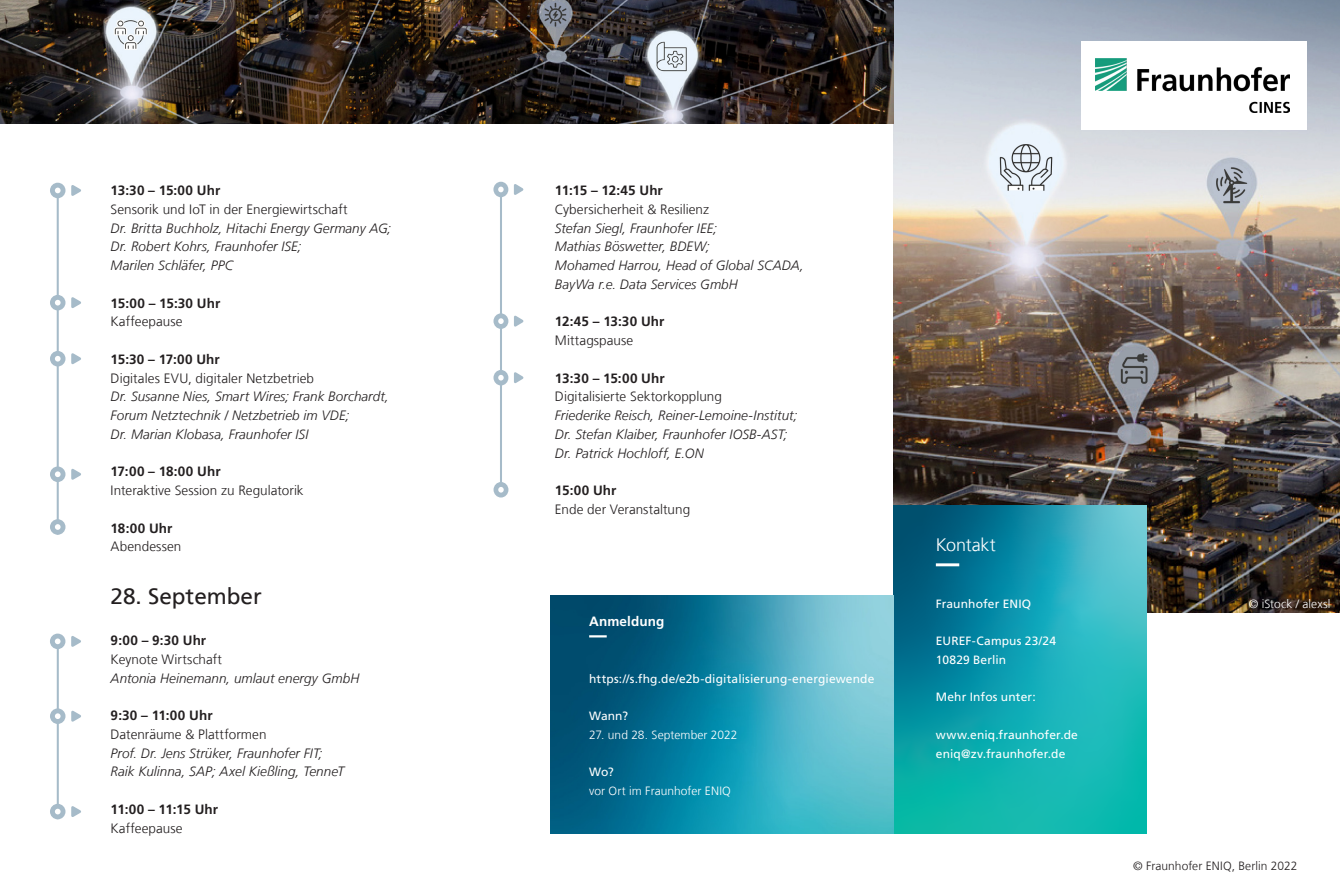
<style>
.page{position:relative;width:1340px;height:893px;background:#fff}
.page>*{position:absolute;margin:0;border:0;box-sizing:border-box;transform-origin:0 0}
.Absatzformat_1{font:22.5px "Frutiger";color:#231f20}
.Infokasten_gross_Ueb{font:300 18px "Frutiger LT Com";letter-spacing:-.01em;color:#fff}
.Fliesstext_9_12_5_sc{font:italic 300 13.5px/18.8px "Frutiger LT Com";letter-spacing:.005em;color:#231f20}
.Fliesstext_9_12_5_sc-2{font:300 13.5px/18.8px "Frutiger LT Com";letter-spacing:.005em;color:#231f20}
.Fliesstext_9_12_5_sc-3{font:700 13.5px/18.8px "Frutiger LT Com";letter-spacing:.005em;color:#231f20}
.Infokasten_klein_Ube{font:700 13.5px "Frutiger LT Com";letter-spacing:.01em;color:#fff}
.Infokasten_klein_Fli{font:12px/18.8px "Frutiger LT Com";letter-spacing:.01em;color:#fff}
.Infokasten_klein_Fli-2{font:300 12px/18.8px "Frutiger LT Com";letter-spacing:.005em;color:#fff}
.Infokasten_klein_Fli-3{font:300 12px "Frutiger LT Com";letter-spacing:.005em;color:#231f20}
.s1{font-weight:700;font-style:normal}
.s2{font-style:normal}
.s3{font-weight:300}
.s4{font-weight:700}
.s5{font-weight:400}
</style>
<div class="page">
<hr style="left:500px;top:187px;width:2px;height:306px;background:#a6bbc9">
<img style="left:893px;top:0;width:446px;height:612px">
<svg style="left:893px;top:506px;width:252px;height:327px;background:#15a0ac"></svg>
<svg style="left:935px;top:563px;width:189px;height:3px"></svg>
<img style="left:551px;top:595px;width:342px;height:238px">
<svg style="left:589px;top:635px;width:297px;height:2px"></svg>
<div style="left:493px;top:482px;width:15px;height:15px;background:#a6bbc9;border-radius:50%"></div>
<svg style="left:498px;top:487px;width:6px;height:6px"></svg>
<svg style="left:514px;top:184px;width:9px;height:11px"></svg>
<div style="left:493px;top:182px;width:15px;height:15px;background:#a6bbc9;border-radius:50%"></div>
<svg style="left:498px;top:187px;width:5px;height:5px"></svg>
<svg style="left:514px;top:315px;width:9px;height:12px"></svg>
<div style="left:493px;top:313px;width:15px;height:16px;background:#a6bbc9;border-radius:50%"></div>
<svg style="left:498px;top:318px;width:5px;height:6px"></svg>
<svg style="left:514px;top:372px;width:9px;height:11px"></svg>
<div style="left:493px;top:370px;width:15px;height:15px;background:#a6bbc9;border-radius:50%"></div>
<svg style="left:498px;top:375px;width:5px;height:6px"></svg>
<img style="left:0;top:0;width:893px;height:124px">
<hr style="left:57px;top:187px;width:2px;height:347px;background:#a6bbc9">
<div style="left:50px;top:519px;width:15px;height:16px;background:#a6bbc9;border-radius:50%"></div>
<svg style="left:55px;top:524px;width:6px;height:6px"></svg>
<svg style="left:71px;top:185px;width:10px;height:11px"></svg>
<div style="left:50px;top:183px;width:15px;height:15px;background:#a6bbc9;border-radius:50%"></div>
<svg style="left:55px;top:188px;width:6px;height:5px"></svg>
<svg style="left:71px;top:297px;width:10px;height:11px"></svg>
<div style="left:50px;top:295px;width:15px;height:15px;background:#a6bbc9;border-radius:50%"></div>
<svg style="left:55px;top:300px;width:6px;height:5px"></svg>
<svg style="left:71px;top:353px;width:10px;height:12px"></svg>
<div style="left:50px;top:351px;width:15px;height:15px;background:#a6bbc9;border-radius:50%"></div>
<svg style="left:55px;top:356px;width:6px;height:6px"></svg>
<svg style="left:71px;top:468px;width:10px;height:12px"></svg>
<div style="left:50px;top:466px;width:15px;height:16px;background:#a6bbc9;border-radius:50%"></div>
<svg style="left:55px;top:471px;width:6px;height:6px"></svg>
<hr style="left:57px;top:647px;width:2px;height:171px;background:#a6bbc9">
<svg style="left:71px;top:636px;width:10px;height:11px"></svg>
<div style="left:50px;top:634px;width:15px;height:15px;background:#a6bbc9;border-radius:50%"></div>
<svg style="left:55px;top:638px;width:6px;height:6px"></svg>
<svg style="left:71px;top:710px;width:10px;height:12px"></svg>
<div style="left:50px;top:708px;width:15px;height:16px;background:#a6bbc9;border-radius:50%"></div>
<svg style="left:55px;top:713px;width:6px;height:6px"></svg>
<svg style="left:71px;top:806px;width:10px;height:11px"></svg>
<div style="left:50px;top:804px;width:15px;height:15px;background:#a6bbc9;border-radius:50%"></div>
<svg style="left:55px;top:809px;width:6px;height:5px"></svg>
<div style="left:1080px;top:41px;width:226px;height:88px;background:#fff"></div>
<img style="left:1095px;top:58px;width:194px;height:54px">
<p class="Fliesstext_9_12_5_sc" style="left:111px;top:181px;width:282px"><span class="s1">13:30 – 15:00 Uhr<br></span><span class="s2">Sensorik und IoT in der Energiewirtschaft<br></span>Dr. Britta Buchholz, Hitachi Energy Germany AG;<br>Dr. Robert Kohrs, Fraunhofer ISE;<br>Marilen Schläfer, PPC</p>
<p class="Fliesstext_9_12_5_sc-3" style="left:111px;top:294px;width:111px">15:00 – 15:30 Uhr<br><span class="s3">Kaffeepause</span></p>
<p class="Fliesstext_9_12_5_sc" style="left:111px;top:350px;width:280px"><span class="s1">15:30 – 17:00 Uhr<br></span><span class="s2">Digitales EVU, digitaler Netzbetrieb<br></span>Dr. Susanne Nies, Smart Wires; Frank Borchardt, Forum Netztechnik / Netzbetrieb im VDE;<br>Dr. Marian Klobasa, Fraunhofer ISI</p>
<p class="Fliesstext_9_12_5_sc-2" style="left:111px;top:462px;width:195px"><span class="s4">17:00 – 18:00 Uhr<br></span>Interaktive Session zu Regulatorik</p>
<p class="Fliesstext_9_12_5_sc-2" style="left:111px;top:519px;width:72px"><span class="s4">18:00 Uhr<br></span>Abendessen</p>
<p class="Absatzformat_1" style="left:110px;top:582px;width:153px">28. September</p>
<p class="Fliesstext_9_12_5_sc" style="left:111px;top:631px;width:250px"><span class="s1">9:00 – 9:30 Uhr<br></span><span class="s2">Keynote Wirtschaft<br></span>Antonia Heinemann, umlaut energy GmbH</p>
<p class="Fliesstext_9_12_5_sc" style="left:111px;top:706px;width:235px"><span class="s1">9:30 – 11:00 Uhr<br></span><span class="s2">Datenräume &amp; Plattformen<br></span>Prof. Dr. Jens Strüker, Fraunhofer FIT;<br>Raik Kulinna, SAP; Axel Kießling, TenneT</p>
<p class="Fliesstext_9_12_5_sc-3" style="left:111px;top:800px;width:109px">11:00 – 11:15 Uhr<br><span class="s3">Kaffeepause</span></p>
<p class="Fliesstext_9_12_5_sc" style="left:555px;top:181px;width:250px"><span class="s1">11:15 – 12:45 Uhr<br></span><span class="s2">Cybersicherheit &amp; Resilienz<br></span>Stefan Siegl, Fraunhofer IEE;<br>Mathias Böswetter, BDEW;<br>Mohamed Harrou, Head of Global SCADA,<br>BayWa r.e. Data Services GmbH</p>
<p class="Fliesstext_9_12_5_sc-3" style="left:555px;top:312px;width:111px">12:45 – 13:30 Uhr<br><span class="s3">Mittagspause</span></p>
<p class="Fliesstext_9_12_5_sc" style="left:555px;top:369px;width:244px"><span class="s1">13:30 – 15:00 Uhr<br></span><span class="s2">Digitalisierte Sektorkopplung<br></span>Friederike Reisch, Reiner-Lemoine-Institut; Dr. Stefan Klaiber, Fraunhofer IOSB-AST; Dr. Patrick Hochloff, E.ON</p>
<p class="Fliesstext_9_12_5_sc-2" style="left:555px;top:481px;width:137px"><span class="s4">15:00 Uhr<br></span>Ende der Veranstaltung</p>
<p class="Infokasten_klein_Ube" style="left:589px;top:614px;width:77px">Anmeldung</p>
<p class="Infokasten_klein_Fli" style="left:589px;top:669px;width:287px">https://s.fhg.de/e2b-digitalisierung-energiewende</p>
<p class="Infokasten_klein_Fli" style="left:589px;top:707px;width:40px">Wann?</p>
<p class="Infokasten_klein_Fli-2" style="left:589px;top:725px;width:150px">27. und 28. September 2022</p>
<p class="Infokasten_klein_Fli-2" style="left:589px;top:763px;width:143px"><span class="s5">Wo?<br></span>vor Ort im Fraunhofer ENIQ</p>
<p class="Infokasten_gross_Ueb" style="left:935px;top:535px;width:61px">Kontakt</p>
<p class="Infokasten_klein_Fli" style="left:935px;top:594px;width:97px">Fraunhofer ENIQ</p>
<p class="Infokasten_klein_Fli" style="left:935px;top:632px;width:122px">EUREF-Campus 23/24</p>
<p class="Infokasten_klein_Fli" style="left:935px;top:650px;width:72px">10829 Berlin</p>
<p class="Infokasten_klein_Fli" style="left:935px;top:688px;width:101px">Mehr Infos unter:</p>
<p class="Infokasten_klein_Fli" style="left:935px;top:725px;width:144px">www.eniq.fraunhofer.de eniq@zv.fraunhofer.de</p>
<p class="Infokasten_klein_Fli-2" style="left:1248px;top:594px;width:83px">© iStock / alexsl</p>
<p class="Infokasten_klein_Fli-3" style="left:1133px;top:859px;width:166px">© Fraunhofer ENIQ, Berlin 2022</p>
</div>
